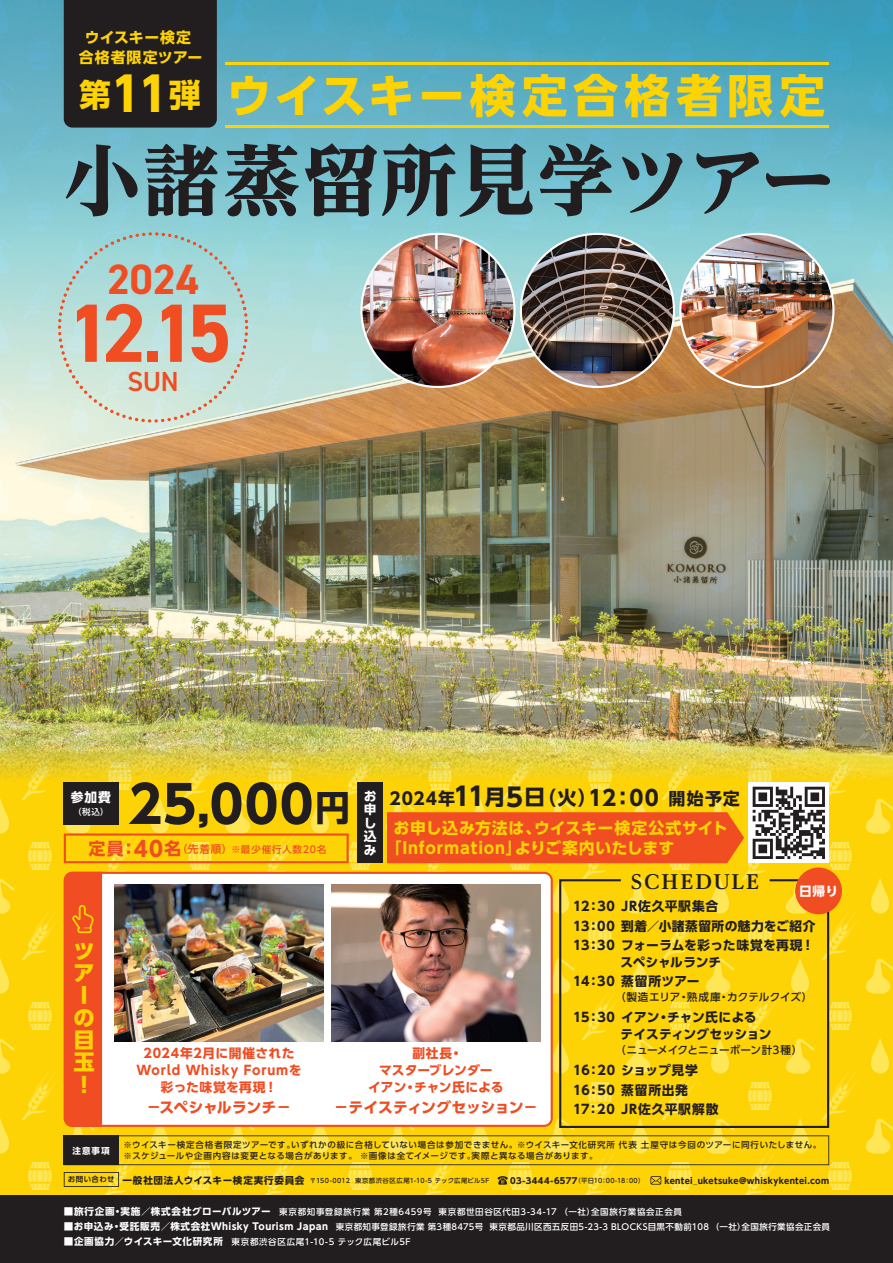
<style>
.page{position:relative;width:893px;height:1263px;background:#fff}
.page>*{position:absolute;margin:0;border:0;box-sizing:border-box;transform-origin:0 0}
.t1{font:700 82.95px "DIN2014";color:#f04d22}
.t2{font:800 76.5px "UD Reimin Pro";letter-spacing:.02em;color:#221e20}
.t3{font:700 51px "UD Shin Go Pro";color:#221e20}
.t4{font:700 45.75px "UD Shin Go Pro";letter-spacing:.115em;color:#fed304}
.t5{font:700 42.45px "DIN2014";color:#f04d22}
.t6{font:700 31.95px "UD Shin Go Pro";color:#fed304}
.t7{font:600 27.6px "DIN2014";color:#f04d22}
.t8{font:800 21.3px/22.4px "UD Shin Go Pro";color:#fed304}
.t9{font:800 19.2px "UD Reimin Pro";letter-spacing:.1em;color:#221e20}
.t10{font:700 16.95px "UD Shin Go Pro";letter-spacing:.065em;color:#221e20}
.t11{font:700 15.9px/20.2px "UD Shin Go Pro";letter-spacing:.045em;color:#fed304}
.t12{font:700 14.85px "UD Shin Go Pro";letter-spacing:-.025em;color:#f04d22}
.t13{font:700 14.85px/20.2px "UD Shin Go Pro";letter-spacing:.045em;color:#fed304;text-align:center}
.t14{font:700 12.75px/19.6px "UD Shin Go Pro";letter-spacing:.025em;color:#221e20}
.t15{font:700 12.75px/17px "UD Shin Go Pro";letter-spacing:.035em;color:#f04d22;text-align:center}
.t16{font:700 12.75px/19.6px "UD Shin Go Pro";letter-spacing:.06em;color:#221e20}
.t17{font:700 12.75px/16.5px "UD Shin Go Pro";letter-spacing:-.01em;color:#221e20}
.t18{font:700 12.75px/17px "UD Shin Go Pro";letter-spacing:.005em;color:#f04d22;text-align:center}
.t19{font:700 12.75px/13.4px "UD Shin Go Pro";letter-spacing:.065em;color:#fff;text-align:justify}
.t20{font:500 10.65px "UD Shin Go Pro";letter-spacing:.005em;color:#221e20}
.t21{font:500 9.6px "UD Shin Go Pro";letter-spacing:.085em;color:#f04d22}
.t22{font:500 8.55px "UD Shin Go Pro";letter-spacing:.055em;color:#fff}
.t23{font:500 8.55px/11.7px "UD Shin Go Pro";letter-spacing:.07em;color:#221e20}
.t24{font:500 8.55px "UD Shin Go Pro";letter-spacing:.075em;color:#fff}
.t25{font:700 8.55px "UD Shin Go Pro";letter-spacing:.035em;color:#221e20}
.t26{font:700 8.55px "UD Shin Go Pro";color:#fff}
.t27{font:500 6.45px "UD Shin Go Pro";letter-spacing:.045em;color:#221e20}
.t28{font:500 6.45px "UD Shin Go Pro";letter-spacing:.005em;color:#221e20}
.s1{font-size:46.8px}
.s2{font-size:65.85px}
.s3{font-size:35.1px}
.s4{font-weight:700;font-size:16.95px}
.s5{font-weight:700;font-size:21.3px}
.s6{font-size:10.65px}
.s7{font-size:25.5px}
.s8{font-size:21.3px}
.s9{font-size:19.2px}
.s10{font-family:"UD Shin Go Pro De";font-weight:700;font-size:7.5px}
.s11{font-weight:700;font-size:9.6px}
.s12{font-weight:700;font-size:8.55px}
</style>
<div class="page">
<svg style="left:0;top:928px;width:893px;height:267px;fill:#fed306"></svg>
<img style="left:0;top:0;width:893px;height:928px">
<svg style="left:102px;top:872px;width:451px;height:255px"></svg>
<svg style="left:558px;top:878px;width:272px;height:251px"></svg>
<div style="left:0;top:1195px;width:893px;height:68px;background:#221e20"></div>
<img style="left:332px;top:884px;width:208px;height:158px">
<img style="left:115px;top:884px;width:208px;height:158px">
<img style="left:680px;top:234px;width:153px;height:153px;border-radius:77px">
<img style="left:521px;top:234px;width:153px;height:153px;border-radius:77px">
<img style="left:361px;top:234px;width:153px;height:153px;border-radius:77px">
<svg style="left:64px;top:1172px;width:55px;height:15px"></svg>
<div style="left:64px;top:0;width:153px;height:128px;background:#221e20"></div>
<svg style="left:119px;top:1135px;width:710px;height:30px"></svg>
<div style="left:64px;top:782px;width:55px;height:43px;background:#221e20"></div>
<svg style="left:64px;top:833px;width:285px;height:30px"></svg>
<div style="left:387px;top:812px;width:357px;height:51px;background:#f04d22"></div>
<div style="left:64px;top:1135px;width:55px;height:30px;background:#221e20"></div>
<div style="left:795px;top:867px;width:47px;height:47px;background:#f04d22;border-radius:50%"></div>
<div style="left:64px;top:872px;width:38px;height:255px;background:#f04d22"></div>
<div style="left:748px;top:782px;width:81px;height:81px;background:#fff"></div>
<div style="left:357px;top:782px;width:26px;height:81px;background:#221e20"></div>
<svg style="left:753px;top:787px;width:72px;height:72px"></svg>
<hr style="left:225px;top:63px;width:604px;height:2px;background:#fed304">
<hr style="left:225px;top:125px;width:604px;height:3px;background:#fed304">
<svg style="left:497px;top:1176px;width:11px;height:8px"></svg>
<svg style="left:650px;top:1176px;width:11px;height:8px"></svg>
<h3 class="t13" style="left:79px;top:26px;width:125px">ウイスキー検定合格者限定ツアー</h3>
<h3 class="t6" style="left:79px;top:69px;width:123px">第<span class="s1">11</span>弾</h3>
<h3 class="t4" style="left:226px;top:58px;width:600px">ウイスキー検定合格者限定</h3>
<h2 class="t2" style="left:64px;top:118px;width:774px">小諸蒸留所見学ツアー</h2>
<h3 class="t5" style="left:107px;top:251px;width:93px">2024</h3>
<h1 class="t1" style="left:67px;top:278px;width:167px">12<span class="s2">.</span>15</h1>
<h3 class="t7" style="left:127px;top:363px;width:53px">SUN</h3>
<h3 class="t3" style="left:128px;top:763px;width:223px">25<span class="s1">,</span>000<span class="s3">円</span></h3>
<p class="t21" style="left:89px;top:841px;width:239px"><span class="s4">定員：</span><span class="s5">40</span><span class="s4">名</span><span class="s6">（先着順）</span>※最少催行人数20名</p>
<h3 class="t19" style="left:71px;top:790px;width:42px">参加費</h3>
<p class="t22" style="left:73px;top:805px;width:37px">（税込）</p>
<h3 class="t19" style="left:364px;top:789px;width:14px">お申し込み</h3>
<h3 class="t10" style="left:389px;top:785px;width:352px">2024年<span class="s7">11</span><span class="s8">月</span><span class="s7">5</span><span class="s8">日</span><span class="s9">（火）</span><span class="s8">12：00</span> 開始予定</h3>
<h3 class="t11" style="left:386px;top:817px;width:344px;text-indent:8px">お申し込み方法は、ウイスキー検定公式サイト「Information」よりご案内いたします</h3>
<h3 class="t9" style="left:631px;top:866px;width:130px">SCHEDULE</h3>
<h3 class="t19" style="left:799px;top:884px;width:41px">日帰り</h3>
<h3 class="t8" style="left:73px;top:939px;width:22px">ツアーの目玉！</h3>
<p class="t26" style="left:72px;top:1143px;width:39px">注意事項</p>
<h3 class="t15" style="left:136px;top:1044px;width:166px">2024年2月に開催された<br>World Whisky Forumを彩った味覚を再現！</h3>
<h3 class="t12" style="left:147px;top:1095px;width:146px">－スペシャルランチ－</h3>
<h3 class="t18" style="left:368px;top:1044px;width:137px">副社長・<br>マスターブレンダー<br>イアン・チャン氏による</h3>
<h3 class="t12" style="left:334px;top:1095px;width:206px">－テイスティングセッション－</h3>
<h3 class="t14" style="left:573px;top:896px;width:244px">12：30 JR佐久平駅集合<br>13：00 到着／小諸蒸留所の魅力をご紹介<br>13：30 フォーラムを彩った味覚を再現！</h3>
<h3 class="t14" style="left:573px;top:952px;width:150px;text-indent:48px">スペシャルランチ<br>14：30 蒸留所ツアー</h3>
<p class="t20" style="left:615px;top:988px;width:199px">（製造エリア・熟成庫・カクテルクイズ）</p>
<h3 class="t17" style="left:620px;top:1009px;width:153px;text-indent:-48px">15：30 イアン・チャン氏によるテイスティングセッション</h3>
<p class="t20" style="left:615px;top:1041px;width:189px">（ニューメイクとニューボーン計3種）</p>
<h3 class="t16" style="left:573px;top:1060px;width:147px">16：20 ショップ見学<br>16：50 蒸留所出発<br>17：20 JR佐久平駅解散</h3>
<p class="t23" style="left:124px;top:1138px;width:699px">※ウイスキー検定合格者限定ツアーです。いずれかの級に合格していない場合は参加できません。※ウイスキー文化研究所 代表 土屋守は今回のツアーに同行いたしません。※スケジュールや企画内容は変更となる場合があります。 ※画像は全てイメージです。実際と異なる場合があります。</p>
<p class="t27" style="left:68px;top:1175px;width:423px"><span class="s10">お問い合わせ</span> <span class="s11">一般社団法人ウイスキー検定実行委員会</span> 〒150-0012 東京都渋谷区広尾1-10-5 テック広尾ビル5F</p>
<p class="t28" style="left:510px;top:1175px;width:136px"><span class="s12">03-3444-6577</span>（平日10：00-18：00）</p>
<p class="t25" style="left:664px;top:1173px;width:166px">kentei_uketsuke@whiskykentei.com</p>
<p class="t24" style="left:64px;top:1205px;width:620px"><span class="s11">■旅行企画・実施／株式会社グローバルツアー</span> 東京都知事登録旅行業 第2種6459号 東京都世田谷区代田3-34-17 （一社）全国旅行業協会正会員</p>
<p class="t22" style="left:64px;top:1219px;width:768px"><span class="s11">■お申込み・受託販売／株式会社Whisky Tourism Japan</span> 東京都知事登録旅行業 第3種8475号 東京都品川区西五反田5-23-3 BLOCKS目黒不動前108 （一社）全国旅行業協会正会員</p>
<p class="t22" style="left:64px;top:1234px;width:348px"><span class="s11">■企画協力／ウイスキー文化研究所</span> 東京都渋谷区広尾1-10-5 テック広尾ビル5F</p>
</div>
